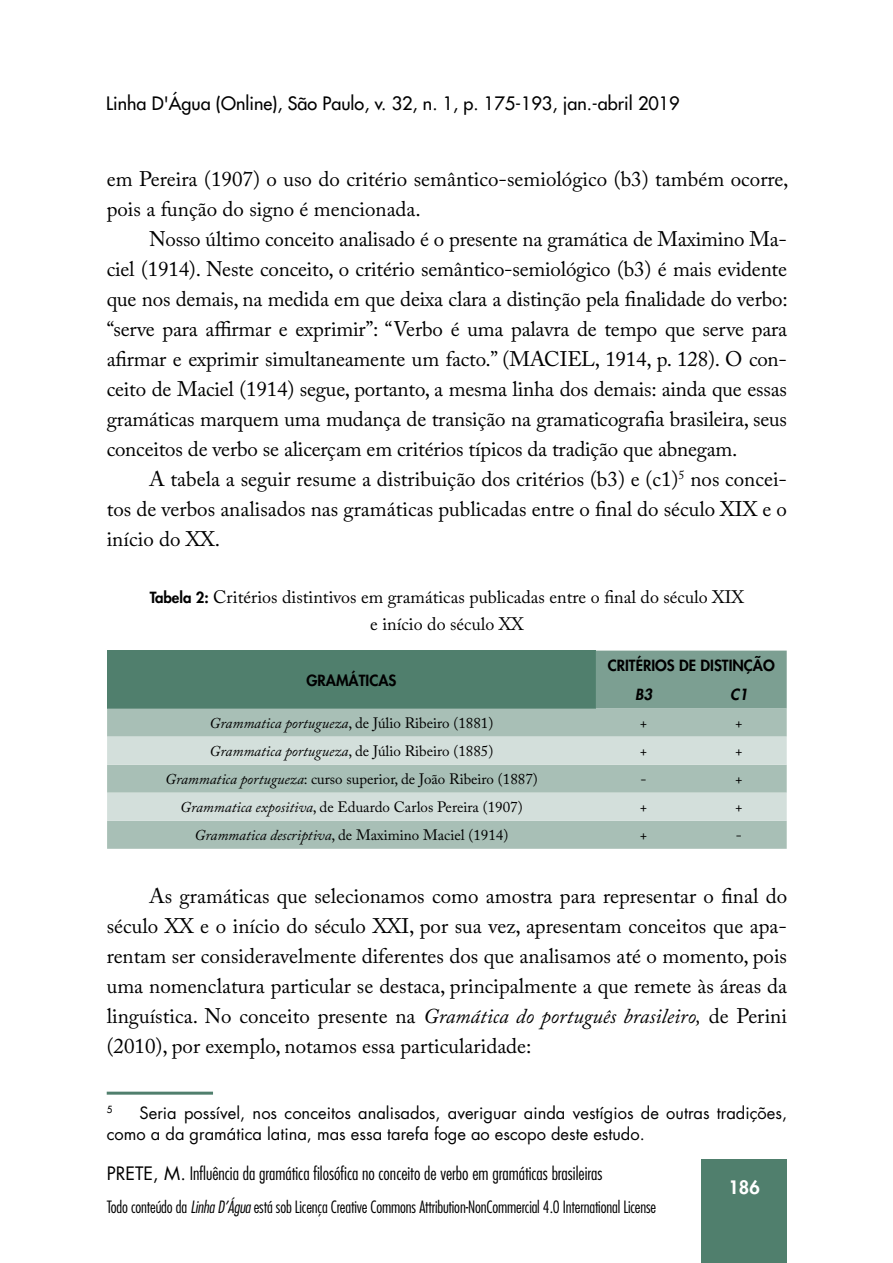
<style>
.page{position:relative;width:893px;height:1263px;background:#fff}
.page>*{position:absolute;margin:0;border:0;box-sizing:border-box;transform-origin:0 0}
._1__texto_corrido{font:21px/30px "Adobe Caslon Pro";color:#000;text-align:justify}
._3__legenda{font:18px/27px "Adobe Caslon Pro";color:#000;text-align:center}
.t1{font:300 condensed 18px "Futura LT";color:#000}
.t2{font:18px "Futura LT";color:#000}
.t3{font:800 18px "Futura LT";color:#fff}
._5__Nota_de_rodapé{font:16.5px/21px "Futura LT";color:#000}
.t4{font:300 condensed 16.5px "Futura LT";letter-spacing:-.01em;color:#000}
._3_1_tabela{font:15px "Adobe Caslon Pro";color:#000}
._3_1_tabela-2{font:800 15px "Futura LT";color:#000}
._3_1_tabela-3{font:italic 800 15px "Futura LT";color:#000}
._5__Nota_de_rodapé-2{font:9.6px "Futura LT";color:#000}
.s1{font-family:"Futura LT";font-weight:800;font-size:15px}
.s2{font-style:italic}
.s3{font-weight:400;font-stretch:normal}
</style>
<div class="page">
<div style="left:702px;top:1159px;width:85px;height:104px;background:#507f6d"></div>
<div style="left:107px;top:651px;width:489px;height:58px;background:#507f6d"></div>
<div style="left:596px;top:651px;width:191px;height:58px;background:#7c9f92"></div>
<div style="left:107px;top:709px;width:680px;height:140px;background:#a8bfb6"></div>
<svg style="left:107px;top:737px;width:680px;height:84px;background:#c5d4cf"></svg>
<hr style="left:107px;top:1092px;width:106px;height:3px;background:#507f6d">
<p class="t2" style="left:106px;top:91px;width:575px">Linha D'Água (Online), São Paulo, v. 32, n. 1, p. 175-193, jan.-abril 2019</p>
<p class="_1__texto_corrido" style="left:107px;top:163px;width:683px">em Pereira (1907) o uso do critério semântico-semiológico (b3) também ocorre, pois a função do signo é mencionada.</p>
<p class="_1__texto_corrido" style="left:107px;top:223px;width:683px;text-indent:43px">Nosso último conceito analisado é o presente na gramática de Maximino Ma&shy;ciel (1914). Neste conceito, o critério semântico-semiológico (b3) é mais evidente que nos demais, na medida em que deixa clara a distinção pela finalidade do verbo: “serve para affirmar e exprimir”: “Verbo é uma palavra de tempo que serve para afirmar e exprimir simultaneamente um facto.” (MACIEL, 1914, p. 128). O con&shy;ceito de Maciel (1914) segue, portanto, a mesma linha dos demais: ainda que essas gramáticas marquem uma mudança de transição na gramaticografia brasileira, seus conceitos de verbo se alicerçam em critérios típicos da tradição que abnegam.</p>
<p class="_1__texto_corrido" style="left:107px;top:463px;width:682px;text-indent:43px">A tabela a seguir resume a distribuição dos critérios (b3) e (c1)<sup>5</sup> nos concei&shy;tos de verbos analisados nas gramáticas publicadas entre o final do século XIX e o início do XX.</p>
<p class="_3__legenda" style="left:150px;top:583px;width:596px"><span class="s1">Tabela 2:</span> Critérios distintivos em gramáticas publicadas entre o final do século XIX e início do século XX</p>
<p class="_3_1_tabela-2" style="left:306px;top:670px;width:91px">GRAMÁTICAS</p>
<p class="_3_1_tabela-2" style="left:608px;top:655px;width:168px">CRITÉRIOS DE DISTINÇÃO</p>
<p class="_3_1_tabela-3" style="left:635px;top:685px;width:18px">B3</p>
<p class="_3_1_tabela-3" style="left:730px;top:685px;width:19px">C1</p>
<p class="_3_1_tabela" style="left:210px;top:714px;width:285px"><span class="s2">Grammatica portugueza</span>, de Júlio Ribeiro (1881)</p>
<p class="_3_1_tabela" style="left:640px;top:714px;width:9px">+</p>
<p class="_3_1_tabela" style="left:735px;top:714px;width:9px">+</p>
<p class="_3_1_tabela" style="left:210px;top:742px;width:285px"><span class="s2">Grammatica portugueza</span>, de Júlio Ribeiro (1885)</p>
<p class="_3_1_tabela" style="left:640px;top:742px;width:9px">+</p>
<p class="_3_1_tabela" style="left:735px;top:742px;width:9px">+</p>
<p class="_3_1_tabela" style="left:165px;top:770px;width:374px"><span class="s2">Grammatica portugueza</span>: curso superior, de João Ribeiro (1887)</p>
<p class="_3_1_tabela" style="left:640px;top:770px;width:8px">-</p>
<p class="_3_1_tabela" style="left:735px;top:770px;width:9px">+</p>
<p class="_3_1_tabela" style="left:180px;top:798px;width:344px"><span class="s2">Grammatica expositiva</span>, de Eduardo Carlos Pereira (1907)</p>
<p class="_3_1_tabela" style="left:640px;top:798px;width:9px">+</p>
<p class="_3_1_tabela" style="left:735px;top:798px;width:9px">+</p>
<p class="_3_1_tabela" style="left:195px;top:826px;width:315px"><span class="s2">Grammatica descriptiva</span>, de Maximino Maciel (1914)</p>
<p class="_3_1_tabela" style="left:640px;top:826px;width:9px">+</p>
<p class="_3_1_tabela" style="left:736px;top:826px;width:8px">-</p>
<p class="_1__texto_corrido" style="left:107px;top:880px;width:682px;text-indent:43px">As gramáticas que selecionamos como amostra para representar o final do século XX e o início do século XXI, por sua vez, apresentam conceitos que apa&shy;rentam ser consideravelmente diferentes dos que analisamos até o momento, pois uma nomenclatura particular se destaca, principalmente a que remete às áreas da linguística. No conceito presente na <span class="s2">Gramática do português brasileiro,</span> de Perini (2010), por exemplo, notamos essa particularidade:</p>
<p class="_5__Nota_de_rodapé" style="left:107px;top:1102px;width:682px;text-indent:33px">Seria possível, nos conceitos analisados, averiguar ainda vestígios de outras tradições, como a da gramática latina, mas essa tarefa foge ao escopo deste estudo.</p>
<p class="_5__Nota_de_rodapé-2" style="left:107px;top:1103px;width:7px">5</p>
<p class="t1" style="left:107px;top:1162px;width:497px"><span class="s3">PRETE, M.</span> Influência da gramática filosófica no conceito de verbo em gramáticas brasileiras</p>
<p class="t4" style="left:107px;top:1197px;width:551px">Todo conteúdo da <span class="s2">Linha D’Água</span> está sob Licença Creative Commons Attribution-NonCommercial 4.0 International License</p>
<p class="t3" style="left:728px;top:1175px;width:33px">186</p>
</div>
